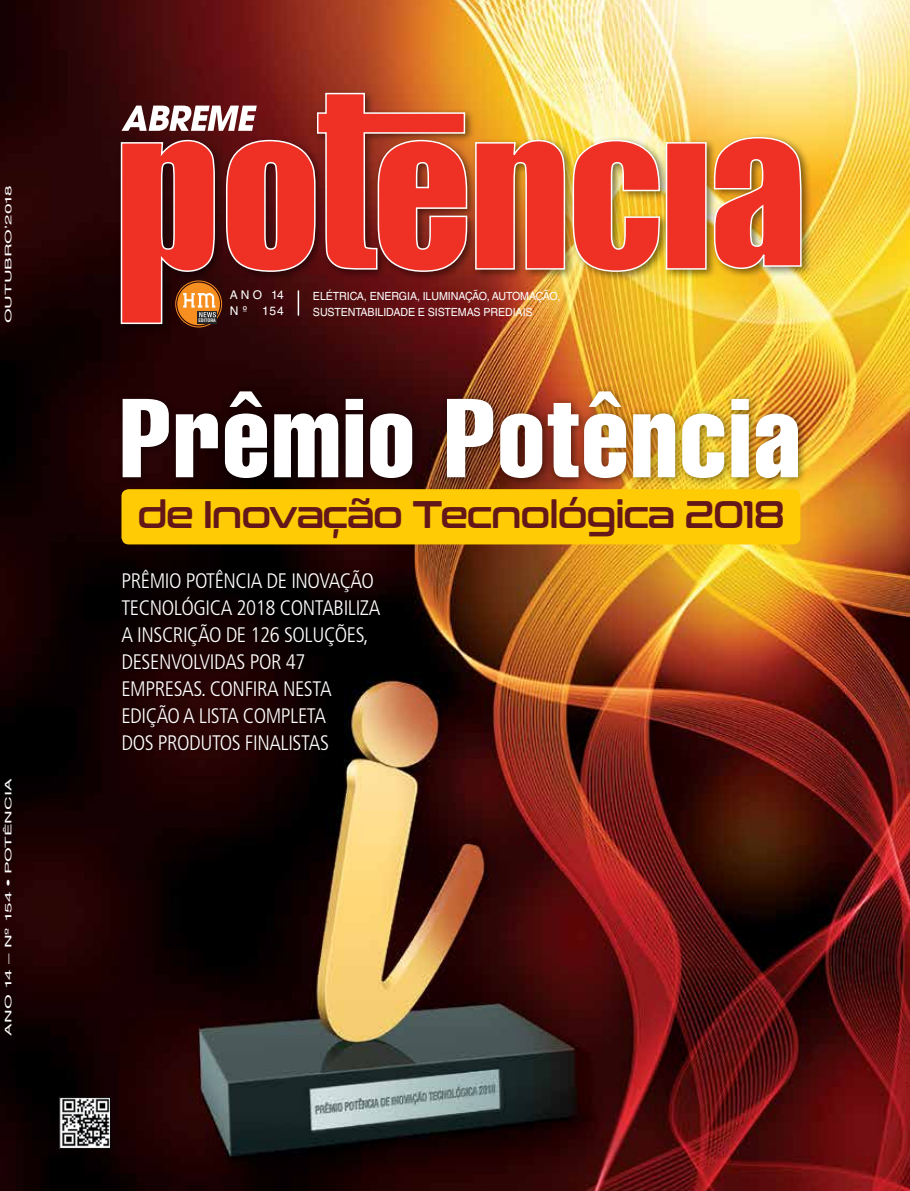
<style>
.page{position:relative;width:910px;height:1191px;background:#fff}
.page>*{position:absolute;margin:0;border:0;box-sizing:border-box;transform-origin:0 0}
.t1{font:109.95px "Helvetica LT Std Comp";letter-spacing:.02em;color:#fff}
.t2{font:38.25px "Conthrax Sb";letter-spacing:-.03em;color:#631719;scale:.9 1}
.t3{font:300 condensed 21px/27px "Frutiger LT Std";letter-spacing:-.02em;color:#fff}
.t4{font:12px/16.5px "Helvetica LT Std";letter-spacing:.08em;color:#fff}
.t5{font:11.25px/16.5px "Helvetica LT Std";letter-spacing:-.01em;color:#fff;scale:.95 1}
.t6{font:9px "Helvetica LT Std";color:#fff;scale:2.1 1}
.t7{font:700 condensed 4.65px "Helvetica LT Std";color:#fff}
</style>
<div class="page">
<img style="left:0;top:0;width:910px;height:1191px">
<div style="left:122px;top:565px;width:267px;height:189px;background:#000;opacity:.4"></div>
<div style="left:117px;top:89px;width:695px;height:245px;background:#000;opacity:.5"></div>
<svg style="left:713px;top:136px;width:89px;height:134px;background:#e95639"></svg>
<div style="left:666px;top:142px;width:41px;height:128px;background:#ee3124;border:2px solid #fff"></div>
<img style="left:572px;top:139px;width:89px;height:134px">
<svg style="left:474px;top:139px;width:92px;height:131px;background:#e74b35"></svg>
<img style="left:62px;top:1099px;width:47px;height:47px">
<div style="left:60px;top:1097px;width:51px;height:51px;border:1px solid #000"></div>
<svg style="left:120px;top:92px;width:348px;height:233px;background:#ae352b"></svg>
<div style="left:116px;top:384px;width:691px;height:103px;background:#000;opacity:.5"></div>
<div style="left:121px;top:489px;width:679px;height:55px;background:#ffcb05;border-radius:7px"></div>
<p class="t6" style="left:3px;top:323px;width:67px;rotate:-90deg">OUTUBRO’2018</p>
<p class="t6" style="left:3px;top:1035px;width:124px;rotate:-90deg">ANO 14 – Nº 154 • POTÊNCIA</p>
<p class="t7" style="left:199px;top:317px;width:19px">EDITORA</p>
<p class="t4" style="left:230px;top:286px;width:56px">ANO 14<br>N º 154</p>
<p class="t5" style="left:313px;top:287px;width:262px">ELÉTRICA, ENERGIA, ILUMINAÇÃO, AUTOMAÇÃO,<br>SUSTENTABILIDADE E SISTEMAS PREDIAIS</p>
<h1 class="t1" style="left:120px;top:368px;width:682px">Prêmio Potência</h1>
<h2 class="t2" style="left:138px;top:485px;width:721px">de Inovação Tecnológica 2018</h2>
<p class="t3" style="left:121px;top:567px;width:261px">PRÊMIO POTÊNCIA DE INOVAÇÃO<br>TECNOLÓGICA 2018 CONTABILIZA<br>A INSCRIÇÃO DE 126 SOLUÇÕES,<br>DESENVOLVIDAS POR 47<br>EMPRESAS. CONFIRA NESTA<br>EDIÇÃO A LISTA COMPLETA<br>DOS PRODUTOS FINALISTAS</p>
</div>
